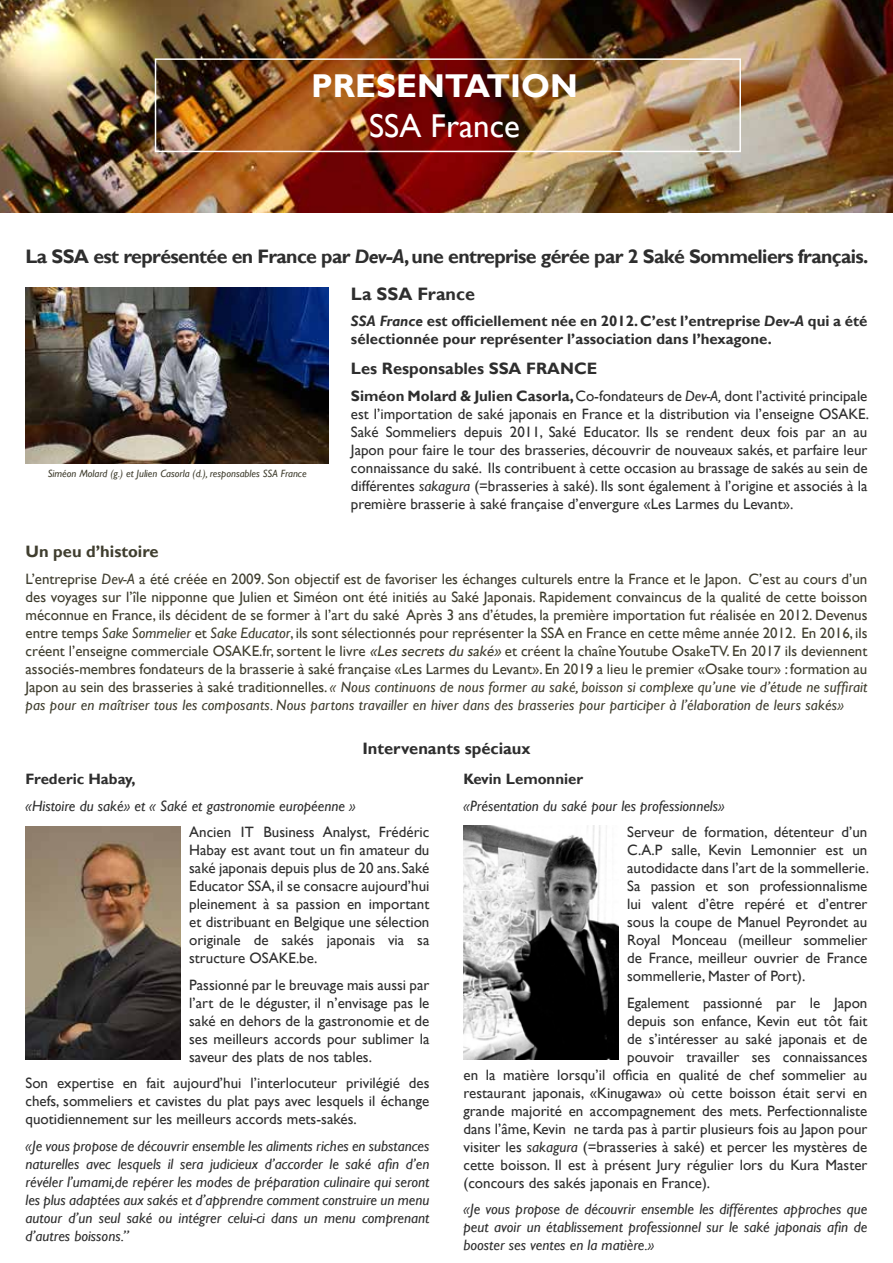
<style>
.page{position:relative;width:893px;height:1263px;background:#fff}
.page>*{position:absolute;margin:0;border:0;box-sizing:border-box;transform-origin:0 0}
.t1{font:700 33px "Gill Sans";color:#fff}
.t2{font:33px "Gill Sans";color:#fff}
.t3{font:700 19.5px "Gill Sans";letter-spacing:-.03em;color:#2e2e2e}
.t4{font:700 18px "Gill Sans";color:#2e2e2e}
.t5{font:700 16.5px "Gill Sans";color:#2e2e2e}
.t6{font:700 16.5px "Gill Sans";color:#403e2f}
.t7{font:15px/18px "Gill Sans";color:#2e2e2e;text-align:justify}
.t8{font:15px/18px "Gill Sans";color:#403e2f;text-align:justify}
.t9{font:italic 15px/18px "Gill Sans";color:#2e2e2e;text-align:justify}
.t10{font:700 15px/18px "Gill Sans";color:#2e2e2e}
.t11{font:italic 10.5px "Gill Sans";color:#403e2f}
.s1{font-style:italic}
.s2{font-weight:700}
</style>
<div class="page">
<img style="left:26px;top:826px;width:155px;height:234px">
<img style="left:26px;top:287px;width:303px;height:177px">
<img style="left:0;top:0;width:893px;height:213px">
<div style="left:155px;top:58px;width:586px;height:94px;border:2px solid #fff"></div>
<img style="left:463px;top:825px;width:156px;height:234px">
<h1 class="t1" style="left:311px;top:66px;width:268px">PRESENTATION</h1>
<h1 class="t2" style="left:369px;top:106px;width:152px">SSA France</h1>
<h2 class="t3" style="left:26px;top:245px;width:845px">La SSA est représentée en France par <span class="s1">Dev-A</span>, une entreprise gérée par 2 Saké Sommeliers français.</h2>
<p class="t11" style="left:48px;top:468px;width:260px">Siméon Molard (g.) et Julien Casorla (d.), responsables SSA France</p>
<p class="t4" style="left:351px;top:283px;width:125px">La SSA France</p>
<p class="t10" style="left:351px;top:313px;width:518px"><span class="s1">SSA France</span> est officiellement née en 2012. C’est l’entreprise <span class="s1">Dev-A</span> qui a été sélectionnée pour représenter l’association dans l’hexagone.</p>
<p class="t5" style="left:351px;top:359px;width:248px">Les Responsables SSA FRANCE</p>
<p class="t7" style="left:351px;top:387px;width:519px"><span class="s2">Siméon Molard &amp; Julien Casorla,</span> Co-fondateurs de <span class="s1">Dev-A,</span> dont l’activité principale est l’importation de saké japonais en France et la distribution via l’enseigne OSAKE.<br>Saké Sommeliers depuis 2011, Saké Educator. Ils se rendent deux fois par an au Japon pour faire le tour des brasseries, découvrir de nouveaux sakés, et parfaire leur connaissance du saké. Ils contribuent à cette occasion au brassage de sakés au sein de différentes <span class="s1">sakagura</span> (=brasseries à saké). Ils sont également à l’origine et associés à la première brasserie à saké française d’envergure «Les Larmes du Levant».</p>
<p class="t6" style="left:26px;top:541px;width:135px">Un peu d’histoire</p>
<p class="t8" style="left:26px;top:570px;width:843px">L’entreprise <span class="s1">Dev-A</span> a été créée en 2009. Son objectif est de favoriser les échanges culturels entre la France et le Japon. C’est au cours d’un des voyages sur l’île nipponne que Julien et Siméon ont été initiés au Saké Japonais. Rapidement convaincus de la qualité de cette boisson méconnue en France, ils décident de se former à l’art du saké Après 3 ans d’études, la première importation fut réalisée en 2012. Devenus entre temps <span class="s1">Sake Sommelier</span> et <span class="s1">Sake Educator</span>, ils sont sélectionnés pour représenter la SSA en France en cette même année 2012. En 2016, ils créent l’enseigne commerciale OSAKE.fr, sortent le livre <span class="s1">«Lessecretsdu saké»</span> et créent la chaîne Youtube OsakeTV. En 2017 ils deviennent associés-membres fondateurs de la brasserie à saké française «Les Larmes du Levant». En 2019 a lieu le premier «Osake tour» : formation au Japon au sein des brasseries à saké traditionnelles. <span class="s1">« Nous continuons de nous former au saké, boisson si complexe qu’une vie d’étude ne suffirait pas pour en maîtriser tous les composants. Nous partons travailler en hiver dans des brasseries pour participer à l’élaboration de leurs sakés»</span></p>
<p class="t5" style="left:362px;top:738px;width:170px">Intervenants spéciaux</p>
<p class="t10" style="left:26px;top:770px;width:112px">Frederic Habay,</p>
<p class="t9" style="left:26px;top:797px;width:332px">«Histoire du saké» et « Saké et gastronomie européenne »</p>
<p class="t7" style="left:189px;top:823px;width:242px">Ancien IT Business Analyst, Frédéric Habay est avant tout un fin amateur du saké japonais depuis plus de 20 ans. Saké Educator SSA, il se consacre aujourd’hui pleinement à sa passion en important et distribuant en Belgique une sélection originale de sakés japonais via sa structure OSAKE.be.</p>
<p class="t7" style="left:189px;top:976px;width:242px">Passionné par le breuvage mais aussi par l’art de le déguster, il n’envisage pas le saké en dehors de la gastronomie et de ses meilleurs accords pour sublimer la saveur des plats de nos tables.</p>
<p class="t7" style="left:26px;top:1074px;width:405px">Son expertise en fait aujourd’hui l’interlocuteur privilégié des chefs, sommeliers et cavistes du plat pays avec lesquels il échange quotidiennement sur les meilleurs accords mets-sakés.</p>
<p class="t9" style="left:26px;top:1137px;width:405px">«Je vous propose de découvrir ensemble les aliments riches en substances naturelles avec lesquels il sera judicieux d’accorder le saké afin d’en révéler l’umami,de repérer les modes de préparation culinaire qui seront les plus adaptées aux sakés et d’apprendre comment construire un menu autour d’un seul saké ou intégrer celui-ci dans un menu comprenant d’autres boissons.”</p>
<p class="t10" style="left:463px;top:770px;width:121px">Kevin Lemonnier</p>
<p class="t9" style="left:463px;top:797px;width:263px">«Présentation du saké pour les professionnels»</p>
<p class="t7" style="left:627px;top:823px;width:243px">Serveur de formation, détenteur d’un C.A.P salle, Kevin Lemonnier est un autodidacte dans l’art de la sommellerie.<br>Sa passion et son professionnalisme lui valent d’être repéré et d’entrer sous la coupe de Manuel Peyrondet au Royal Monceau (meilleur sommelier de France, meilleur ouvrier de France sommellerie, Master of Port).</p>
<p class="t7" style="left:627px;top:994px;width:242px">Egalement passionné par le Japon</p>
<p class="t7" style="left:627px;top:1012px;width:242px">depuis son enfance, Kevin eut tôt fait</p>
<p class="t7" style="left:627px;top:1030px;width:242px">de s’intéresser au saké japonais et de</p>
<p class="t7" style="left:627px;top:1048px;width:242px">pouvoir travailler ses connaissances</p>
<p class="t7" style="left:463px;top:1066px;width:405px">en la matière lorsqu’il officia en qualité de chef sommelier au</p>
<p class="t7" style="left:463px;top:1084px;width:405px">restaurant japonais, «Kinugawa» où cette boisson était servi en</p>
<p class="t7" style="left:463px;top:1102px;width:405px">grande majorité en accompagnement des mets. Perfectionnaliste</p>
<p class="t7" style="left:463px;top:1120px;width:405px">dans l’âme, Kevin ne tarda pas à partir plusieurs fois au Japon pour</p>
<p class="t7" style="left:463px;top:1138px;width:405px">visiter les <span class="s1">sakagura</span> (=brasseries à saké) et percer les mystères de</p>
<p class="t7" style="left:463px;top:1156px;width:405px">cette boisson. Il est à présent Jury régulier lors du Kura Master</p>
<p class="t7" style="left:463px;top:1174px;width:248px">(concours des sakés japonais en France).</p>
<p class="t9" style="left:463px;top:1200px;width:405px">«Je vous propose de découvrir ensemble les différentes approches que peut avoir un établissement professionnel sur le saké japonais afin de booster ses ventes en la matière.»</p>
</div>
